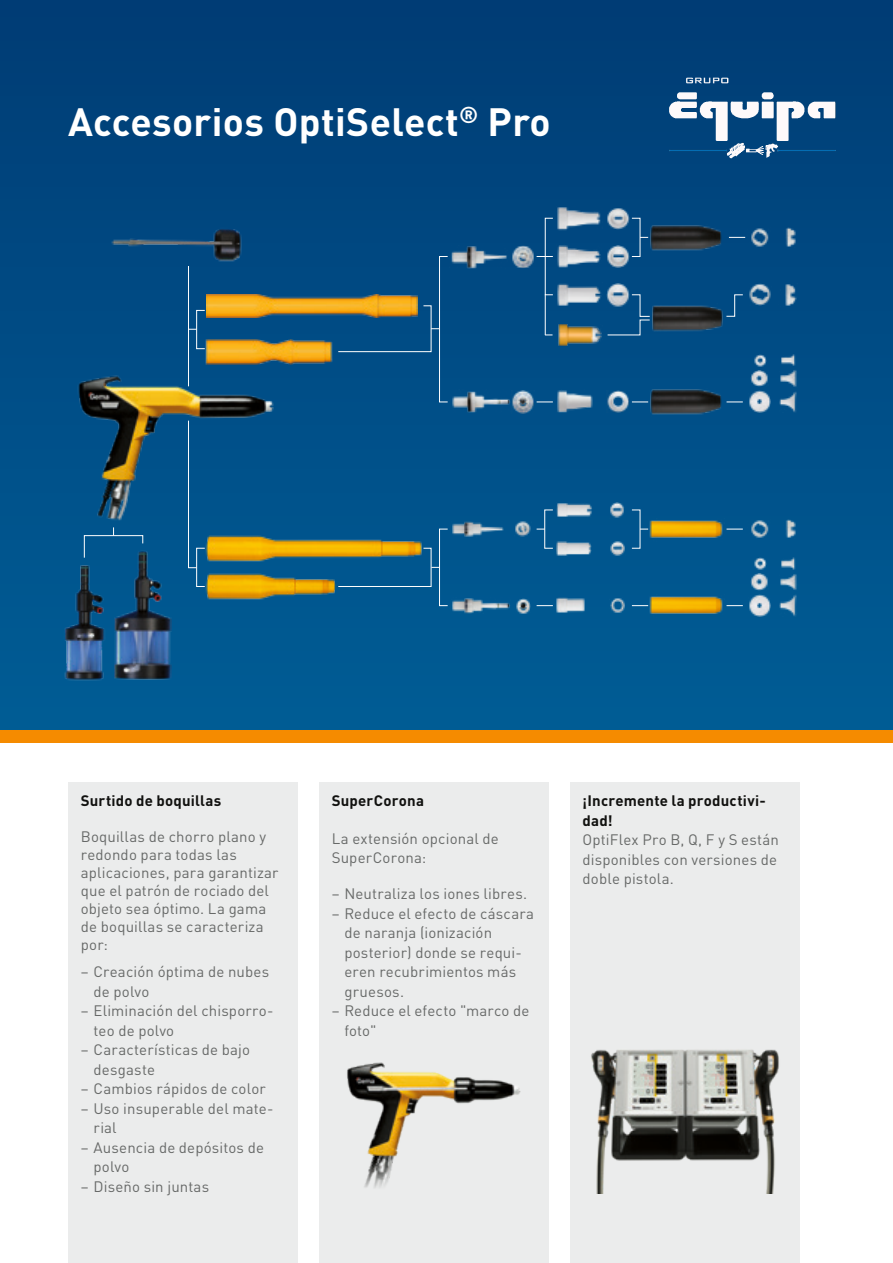
<style>
.page{position:relative;width:893px;height:1263px;background:#fff}
.page>*{position:absolute;margin:0;border:0;box-sizing:border-box;transform-origin:0 0}
.Haupttitel_Weiss_Bol{font:700 39px "DIN Pro";letter-spacing:.01em;color:#fff}
.Box_Untertitel_Schwa{font:15px/19.5px "DIN Pro";letter-spacing:.01em;color:#676968}
.Box_Text_Grau_Regula{font:15px/19.5px "DIN Pro";letter-spacing:.01em;color:#676968}
.Box_Untertitel_Schwa-2{font:700 15px/19.5px "DIN Pro";letter-spacing:.015em;color:#11110f}
</style>
<div class="page">
<div style="left:0;top:0;width:893px;height:737px;background:linear-gradient(to bottom,#003c75,#005e96)"></div>
<svg style="left:0;top:0;width:13px;height:730px;background:#004c85"></svg>
<div style="left:0;top:730px;width:893px;height:13px;background:#f58b00"></div>
<div style="left:68px;top:782px;width:230px;height:481px;background:#ebecec"></div>
<div style="left:319px;top:782px;width:230px;height:481px;background:#ebecec"></div>
<div style="left:570px;top:782px;width:229px;height:481px;background:#ebecec"></div>
<img style="left:347px;top:1062px;width:174px;height:126px">
<img style="left:591px;top:1049px;width:188px;height:145px">
<img style="left:511px;top:246px;width:23px;height:22px">
<img style="left:650px;top:224px;width:72px;height:29px">
<img style="left:557px;top:390px;width:36px;height:24px">
<img style="left:451px;top:389px;width:59px;height:25px">
<img style="left:606px;top:391px;width:23px;height:22px">
<img style="left:556px;top:502px;width:37px;height:16px">
<img style="left:557px;top:540px;width:35px;height:17px">
<img style="left:451px;top:522px;width:53px;height:16px">
<img style="left:609px;top:598px;width:17px;height:15px">
<img style="left:609px;top:540px;width:17px;height:17px">
<img style="left:609px;top:503px;width:16px;height:15px">
<img style="left:515px;top:521px;width:16px;height:17px">
<img style="left:648px;top:519px;width:76px;height:22px">
<img style="left:556px;top:598px;width:29px;height:16px">
<img style="left:515px;top:598px;width:16px;height:16px">
<img style="left:648px;top:595px;width:76px;height:23px">
<img style="left:452px;top:597px;width:58px;height:16px">
<img style="left:650px;top:388px;width:72px;height:29px">
<img style="left:511px;top:391px;width:23px;height:22px">
<img style="left:784px;top:519px;width:12px;height:20px">
<img style="left:784px;top:228px;width:12px;height:19px">
<img style="left:747px;top:228px;width:23px;height:19px">
<img style="left:778px;top:284px;width:19px;height:22px">
<img style="left:748px;top:284px;width:23px;height:21px">
<img style="left:651px;top:304px;width:72px;height:29px">
<img style="left:747px;top:519px;width:23px;height:20px">
<img style="left:557px;top:207px;width:45px;height:25px">
<img style="left:556px;top:245px;width:46px;height:25px">
<img style="left:606px;top:207px;width:23px;height:23px">
<img style="left:606px;top:284px;width:24px;height:23px">
<img style="left:606px;top:246px;width:23px;height:22px">
<img style="left:557px;top:282px;width:45px;height:25px">
<img style="left:450px;top:245px;width:60px;height:25px">
<img style="left:204px;top:569px;width:222px;height:38px">
<img style="left:203px;top:529px;width:222px;height:40px">
<svg style="left:537px;top:605px;width:16px;height:1px"></svg>
<svg style="left:537px;top:256px;width:14px;height:1px"></svg>
<svg style="left:537px;top:402px;width:16px;height:1px"></svg>
<svg style="left:632px;top:402px;width:16px;height:1px"></svg>
<svg style="left:632px;top:605px;width:16px;height:1px"></svg>
<svg style="left:726px;top:402px;width:17px;height:1px"></svg>
<svg style="left:726px;top:605px;width:17px;height:1px"></svg>
<svg style="left:188px;top:329px;width:8px;height:16px"></svg>
<div style="left:439px;top:256px;width:9px;height:146px;border:1px solid #fff"></div>
<div style="left:439px;top:529px;width:9px;height:77px;border:1px solid #fff"></div>
<svg style="left:338px;top:547px;width:101px;height:40px;background:#366c78"></svg>
<div style="left:196px;top:548px;width:9px;height:39px;border:1px solid #fff"></div>
<img style="left:780px;top:391px;width:17px;height:22px">
<img style="left:779px;top:370px;width:18px;height:17px">
<img style="left:780px;top:354px;width:17px;height:13px">
<svg style="left:753px;top:354px;width:13px;height:13px"></svg>
<img style="left:751px;top:370px;width:17px;height:17px">
<img style="left:748px;top:391px;width:23px;height:22px">
<img style="left:780px;top:594px;width:17px;height:22px">
<img style="left:779px;top:573px;width:18px;height:18px">
<img style="left:780px;top:557px;width:17px;height:13px">
<svg style="left:753px;top:557px;width:13px;height:13px"></svg>
<img style="left:751px;top:573px;width:17px;height:17px">
<img style="left:748px;top:594px;width:23px;height:22px">
<img style="left:111px;top:227px;width:134px;height:35px">
<img style="left:114px;top:551px;width:57px;height:128px">
<img style="left:64px;top:563px;width:42px;height:118px">
<svg style="left:84px;top:534px;width:59px;height:24px"></svg>
<img style="left:68px;top:345px;width:220px;height:189px">
<hr style="left:545px;top:294px;width:1px;height:41px;background:#fff">
<svg style="left:607px;top:294px;width:43px;height:42px;background:#236192"></svg>
<svg style="left:726px;top:294px;width:17px;height:23px"></svg>
<img style="left:557px;top:324px;width:46px;height:22px">
<svg style="left:729px;top:237px;width:16px;height:1px"></svg>
<svg style="left:726px;top:529px;width:17px;height:1px"></svg>
<div style="left:196px;top:310px;width:9px;height:39px;border:1px solid #fff"></div>
<img style="left:206px;top:294px;width:212px;height:23px">
<img style="left:203px;top:340px;width:132px;height:24px">
<svg style="left:338px;top:305px;width:101px;height:47px;background:#316074"></svg>
<svg style="left:188px;top:420px;width:9px;height:148px"></svg>
<hr style="left:188px;top:266px;width:1px;height:63px;background:#fff">
<img style="left:635px;top:58px;width:236px;height:117px">
<p class="Haupttitel_Weiss_Bol" style="left:68px;top:89px;width:484px">Accesorios OptiSelect<sup>®</sup> Pro</p>
<p class="Box_Untertitel_Schwa-2" style="left:81px;top:789px;width:142px">Surtido de boquillas</p>
<p class="Box_Untertitel_Schwa" style="left:81px;top:826px;width:199px;line-height:18px">Boquillas de chorro plano y redondo para todas las aplicaciones, para garantizar que el patrón de rociado del objeto sea óptimo. La gama de boquillas se caracteriza por:</p>
<p class="Box_Untertitel_Schwa" style="left:94px;top:960px;width:177px;text-indent:-13px">– Creación óptima de nubes de polvo</p>
<p class="Box_Untertitel_Schwa" style="left:94px;top:999px;width:182px;text-indent:-13px">– Eliminación del chisporro&shy;teo de polvo</p>
<p class="Box_Untertitel_Schwa" style="left:94px;top:1038px;width:158px;text-indent:-13px">– Características de bajo desgaste</p>
<p class="Box_Untertitel_Schwa" style="left:81px;top:1077px;width:187px">– Cambios rápidos de color</p>
<p class="Box_Untertitel_Schwa" style="left:94px;top:1097px;width:181px;text-indent:-13px">– Uso insuperable del mate&shy;rial</p>
<p class="Box_Untertitel_Schwa" style="left:94px;top:1136px;width:172px;text-indent:-13px">– Ausencia de depósitos de polvo</p>
<p class="Box_Untertitel_Schwa" style="left:81px;top:1175px;width:130px">– Diseño sin juntas</p>
<p class="Box_Untertitel_Schwa-2" style="left:332px;top:789px;width:94px">SuperCorona</p>
<p class="Box_Text_Grau_Regula" style="left:332px;top:827px;width:169px">La extensión opcional de<br>SuperCorona:</p>
<p class="Box_Untertitel_Schwa" style="left:332px;top:882px;width:197px">– Neutraliza los iones libres.</p>
<p class="Box_Untertitel_Schwa" style="left:344px;top:902px;width:191px;text-indent:-13px">– Reduce el efecto de cáscara de naranja (ionización posterior) donde se requi&shy;eren recubrimientos más gruesos.</p>
<p class="Box_Untertitel_Schwa" style="left:344px;top:999px;width:187px;text-indent:-13px">– Reduce el efecto "marco de foto"</p>
<p class="Box_Untertitel_Schwa-2" style="left:583px;top:789px;width:185px">¡Incremente la productivi&shy;dad!</p>
<p class="Box_Text_Grau_Regula" style="left:583px;top:829px;width:198px">OptiFlex Pro B, Q, F y S están disponibles con versiones de doble pistola.</p>
</div>
